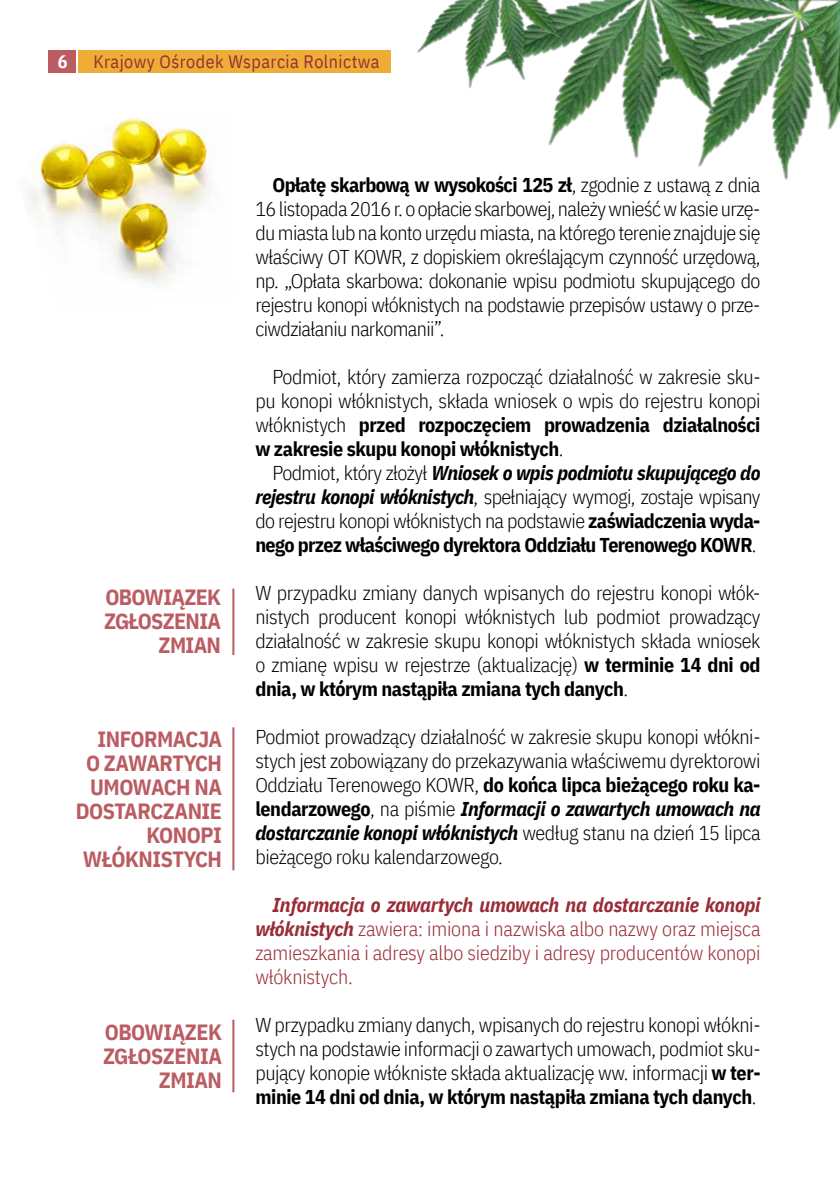
<style>
.page{position:relative;width:840px;height:1191px;background:#fff}
.page>*{position:absolute;margin:0;border:0;box-sizing:border-box;transform-origin:0 0}
.t1{font:700 22px/24px "IBM Plex Sans Cond";letter-spacing:-.02em;color:#bb5b62;text-align:right}
.t2{font:300 20px/24px "IBM Plex Sans Cond";letter-spacing:-.02em;color:#000;text-align:justify}
.t3{font:300 20px/24px "IBM Plex Sans Cond";letter-spacing:-.01em;color:#992c36;text-align:justify}
.t4{font:18px "IBM Plex Sans Cond";letter-spacing:.025em;color:#992c36}
.t5{font:700 18px "IBM Plex Sans Cond";color:#fff}
.s1{font-weight:700}
.s2{font-weight:700;font-style:italic}
</style>
<div class="page">
<img style="left:29px;top:117px;width:186px;height:166px">
<hr style="left:232px;top:727px;width:2px;height:143px;background:#bb5b62">
<hr style="left:232px;top:1019px;width:2px;height:73px;background:#bb5b62">
<img style="left:548px;top:0;width:210px;height:167px">
<img style="left:390px;top:0;width:196px;height:125px">
<img style="left:758px;top:0;width:81px;height:180px">
<hr style="left:232px;top:588px;width:2px;height:67px;background:#bb5b62">
<div style="left:48px;top:50px;width:28px;height:23px;background:#bb5b62"></div>
<div style="left:78px;top:50px;width:312px;height:23px;background:#eead36"></div>
<p class="t5" style="left:58px;top:47px;width:11px">6</p>
<p class="t4" style="left:94px;top:48px;width:287px">Krajowy Ośrodek Wsparcia Rolnictwa</p>
<p class="t1" style="left:104px;top:583px;width:118px">OBOWIĄZEK<br>ZGŁOSZENIA<br>ZMIAN</p>
<p class="t1" style="left:76px;top:725px;width:148px">INFORMACJA<br>O ZAWARTYCH<br>UMOWACH NA<br>DOSTARCZANIE<br>KONOPI<br>WŁÓKNISTYCH</p>
<p class="t1" style="left:103px;top:1018px;width:120px">OBOWIĄZEK<br>ZGŁOSZENIA<br>ZMIAN</p>
<p class="t2" style="left:255px;top:171px;width:506px;text-indent:17px"><span class="s1">Opłatę skarbową w wysokości 125 zł</span>, zgodnie z ustawą z dnia 16 listopada 2016 r. o opłacie skarbowej, należy wnieść w kasie urzę&shy;du miasta lub na konto urzędu miasta, na którego terenie znajduje się właściwy OT KOWR, z dopiskiem określającym czynność urzędową, np. „Opłata skarbowa: dokonanie wpisu podmiotu skupującego do rejestru konopi włóknistych na podstawie przepisów ustawy o prze&shy;ciwdziałaniu narkomanii”.</p>
<p class="t2" style="left:255px;top:363px;width:506px;text-indent:17px">Podmiot, który zamierza rozpocząć działalność w zakresie sku&shy;pu konopi włóknistych, składa wniosek o wpis do rejestru konopi włóknistych <span class="s1">przed rozpoczęciem prowadzenia działalności w zakresie skupu konopi włóknistych</span>.</p>
<p class="t2" style="left:255px;top:459px;width:506px;text-indent:17px">Podmiot, który złożył <span class="s2">Wniosek o wpis podmiotu skupującego do rejestru konopi włóknistych</span>, spełniający wymogi, zostaje wpisany do rejestru konopi włóknistych na podstawie <span class="s1">zaświadczenia wyda&shy;nego przez właściwego dyrektora Oddziału Terenowego KOWR</span>.</p>
<p class="t2" style="left:255px;top:579px;width:506px">W przypadku zmiany danych wpisanych do rejestru konopi włók&shy;nistych producent konopi włóknistych lub podmiot prowadzący działalność w zakresie skupu konopi włóknistych składa wniosek o zmianę wpisu w rejestrze (aktualizację) <span class="s1">w terminie 14 dni od dnia, w którym nastąpiła zmiana tych danych</span>.</p>
<p class="t2" style="left:255px;top:723px;width:506px">Podmiot prowadzący działalność w zakresie skupu konopi włókni&shy;stych jest zobowiązany do przekazywania właściwemu dyrektorowi Oddziału Terenowego KOWR, <span class="s1">do końca lipca bieżącego roku ka&shy;lendarzowego</span>, na piśmie <span class="s2">Informacji o zawartych umowach na dostarczanie konopi włóknistych</span> według stanu na dzień 15 lipca bieżącego roku kalendarzowego.</p>
<p class="t3" style="left:255px;top:891px;width:506px;text-indent:17px"><span class="s2">Informacja o zawartych umowach na dostarczanie konopi włóknistych</span> zawiera: imiona i nazwiska albo nazwy oraz miejsca zamieszkania i adresy albo siedziby i adresy producentów konopi włóknistych.</p>
<p class="t2" style="left:255px;top:1011px;width:506px">W przypadku zmiany danych, wpisanych do rejestru konopi włókni&shy;stych na podstawie informacji o zawartych umowach, podmiot sku&shy;pujący konopie włókniste składa aktualizację ww. informacji <span class="s1">w ter&shy;minie 14 dni od dnia, w którym nastąpiła zmiana tych danych</span>.</p>
</div>
